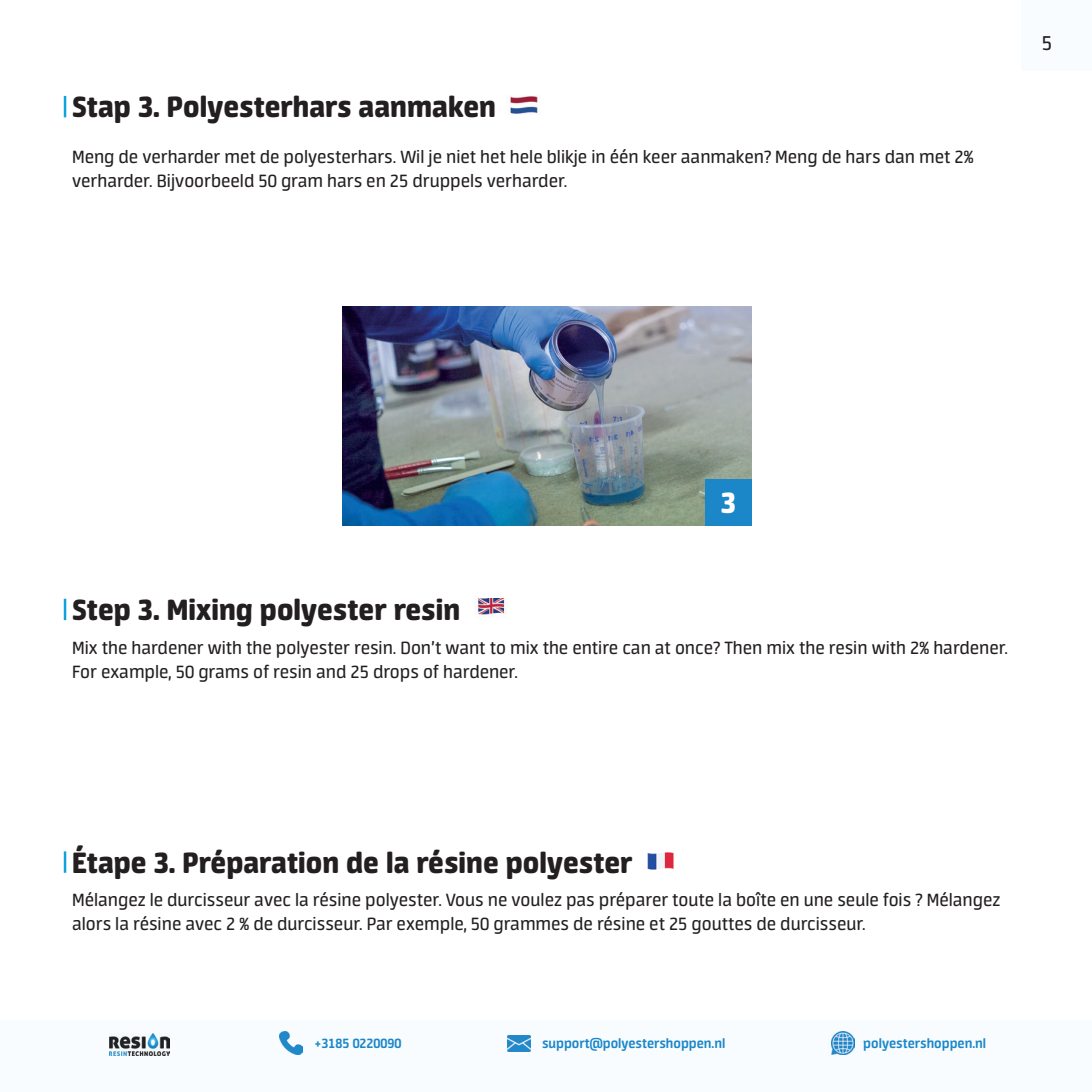
<style>
.page{position:relative;width:1092px;height:1092px;background:#fff}
.page>*{position:absolute;margin:0;border:0;box-sizing:border-box;transform-origin:0 0}
.t1{font:800 32.5px "Neuron";color:#231f20}
.t2{font:800 32.5px "Neuron";color:#fff}
.t3{font:22.5px "Neuron";color:#231f20}
.t4{font:20px/24px "Neuron";color:#231f20}
.t5{font:700 15px "Neuron";color:#1b87c9}
</style>
<div class="page">
<div style="left:1020px;top:0;width:71px;height:71px;background:#f8fcfe"></div>
<img style="left:109px;top:1033px;width:61px;height:22px">
<img style="left:280px;top:1031px;width:22px;height:23px">
<img style="left:508px;top:1035px;width:22px;height:16px">
<img style="left:831px;top:1031px;width:23px;height:23px">
<img style="left:510px;top:96px;width:28px;height:18px">
<hr style="left:64px;top:96px;width:2px;height:21px;background:#0fa2dd">
<img style="left:647px;top:852px;width:27px;height:18px">
<hr style="left:64px;top:851px;width:2px;height:21px;background:#0fa2dd">
<img style="left:477px;top:598px;width:28px;height:17px">
<hr style="left:64px;top:598px;width:2px;height:22px;background:#0fa2dd">
<img style="left:342px;top:306px;width:409px;height:220px">
<div style="left:705px;top:479px;width:46px;height:47px;background:#1b87c9"></div>
<h1 class="t1" style="left:72px;top:88px;width:425px">Stap 3. Polyesterhars aanmaken</h1>
<p class="t4" style="left:72px;top:145px;width:902px">Meng de verharder met de polyesterhars. Wil je niet het hele blikje in één keer aanmaken? Meng de hars dan met 2% verharder. Bijvoorbeeld 50 gram hars en 25 druppels verharder.</p>
<p class="t3" style="left:1041px;top:31px;width:12px">5</p>
<h1 class="t2" style="left:720px;top:484px;width:17px">3</h1>
<h1 class="t1" style="left:72px;top:590px;width:389px">Step 3. Mixing polyester resin</h1>
<p class="t4" style="left:72px;top:635px;width:937px">Mix the hardener with the polyester resin. Don’t want to mix the entire can at once? Then mix the resin with 2% hardener.<br>For example, 50 grams of resin and 25 drops of hardener.</p>
<h1 class="t1" style="left:72px;top:843px;width:562px">Étape 3. Préparation de la résine polyester</h1>
<p class="t4" style="left:72px;top:888px;width:929px">Mélangez le durcisseur avec la résine polyester. Vous ne voulez pas préparer toute la boîte en une seule fois ? Mélangez alors la résine avec 2 % de durcisseur. Par exemple, 50 grammes de résine et 25 gouttes de durcisseur.</p>
<p class="t5" style="left:314px;top:1034px;width:88px">+3185 0220090</p>
<p class="t5" style="left:542px;top:1034px;width:185px">support@polyestershoppen.nl</p>
<p class="t5" style="left:863px;top:1034px;width:124px">polyestershoppen.nl</p>
</div>
